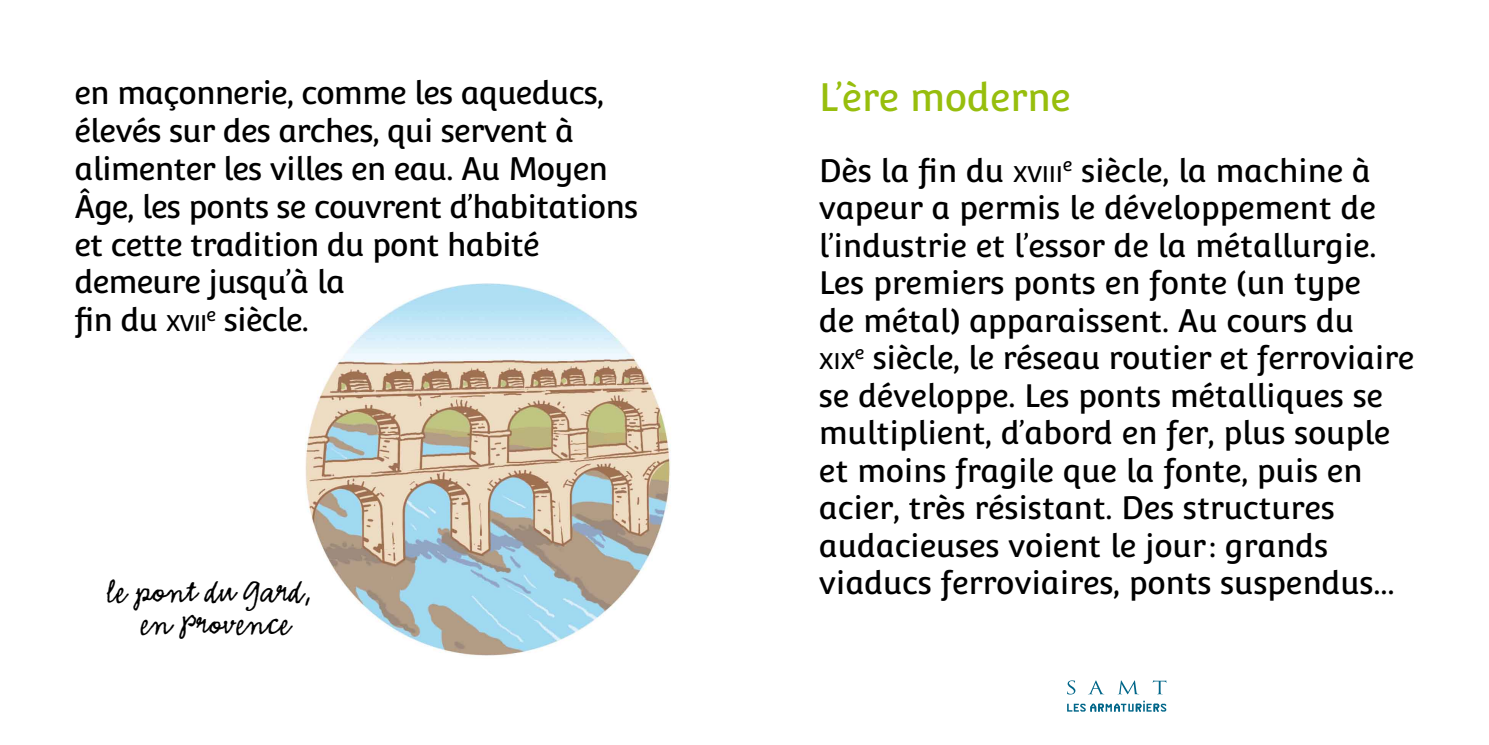
<style>
.page{position:relative;width:1489px;height:745px;background:#fff}
.page>*{position:absolute;margin:0;border:0;box-sizing:border-box;transform-origin:0 0}
.t1{font:38.5px "Convergence";letter-spacing:-.01em;color:#97be0d}
.t2{font:35px/31.5px "Emmascript MVB Std";color:#000;text-align:center}
.t3{font:31.5px/37.4px "Convergence";letter-spacing:-.01em;color:#000}
.t4{font:31.5px/37.8px "Convergence";letter-spacing:-.03em;color:#000}
.t5{font:22.05px "Convergence";color:#000}
.s1{font-size:22.05px}
</style>
<div class="page">
<svg style="left:1067px;top:700px;width:99px;height:11px"></svg>
<svg style="left:1067px;top:680px;width:8px;height:14px"></svg>
<svg style="left:1090px;top:680px;width:12px;height:13px"></svg>
<svg style="left:1119px;top:680px;width:18px;height:13px"></svg>
<svg style="left:1152px;top:680px;width:14px;height:13px"></svg>
<img style="left:301px;top:283px;width:374px;height:375px;border-radius:185px">
<p class="t4" style="left:74px;top:74px;width:565px">en maçonnerie, comme les aqueducs, élevés sur des arches, qui servent à alimenter les villes en eau. Au Moyen<br>Âge, les ponts se couvrent d’habitations et cette tradition du pont habité demeure jusqu’à la<br>fin du <span class="s1">XVII</span><sup>e</sup> siècle.</p>
<p class="t2" style="left:107px;top:577px;width:206px">le pont du Gard, en Provence</p>
<p class="t1" style="left:819px;top:74px;width:253px">L’ère moderne</p>
<p class="t3" style="left:819px;top:151px;width:559px">Dès la fin du <span class="s1">XVIII</span><sup>e</sup> siècle, la machine à vapeur a permis le développement de l’industrie et l’essor de la métallurgie.<br>Les premiers ponts en fonte (un type de métal) apparaissent. Au cours du</p>
<p class="t5" style="left:819px;top:348px;width:38px">XIX</p>
<p class="t3" style="left:819px;top:339px;width:597px;text-indent:36px"><sup>e</sup> siècle, le réseau routier et ferroviaire se développe. Les ponts métalliques se multiplient, d’abord en fer, plus souple et moins fragile que la fonte, puis en acier, très résistant. Des structures audacieuses voient le jour: grands viaducs ferroviaires, ponts suspendus…</p>
</div>
